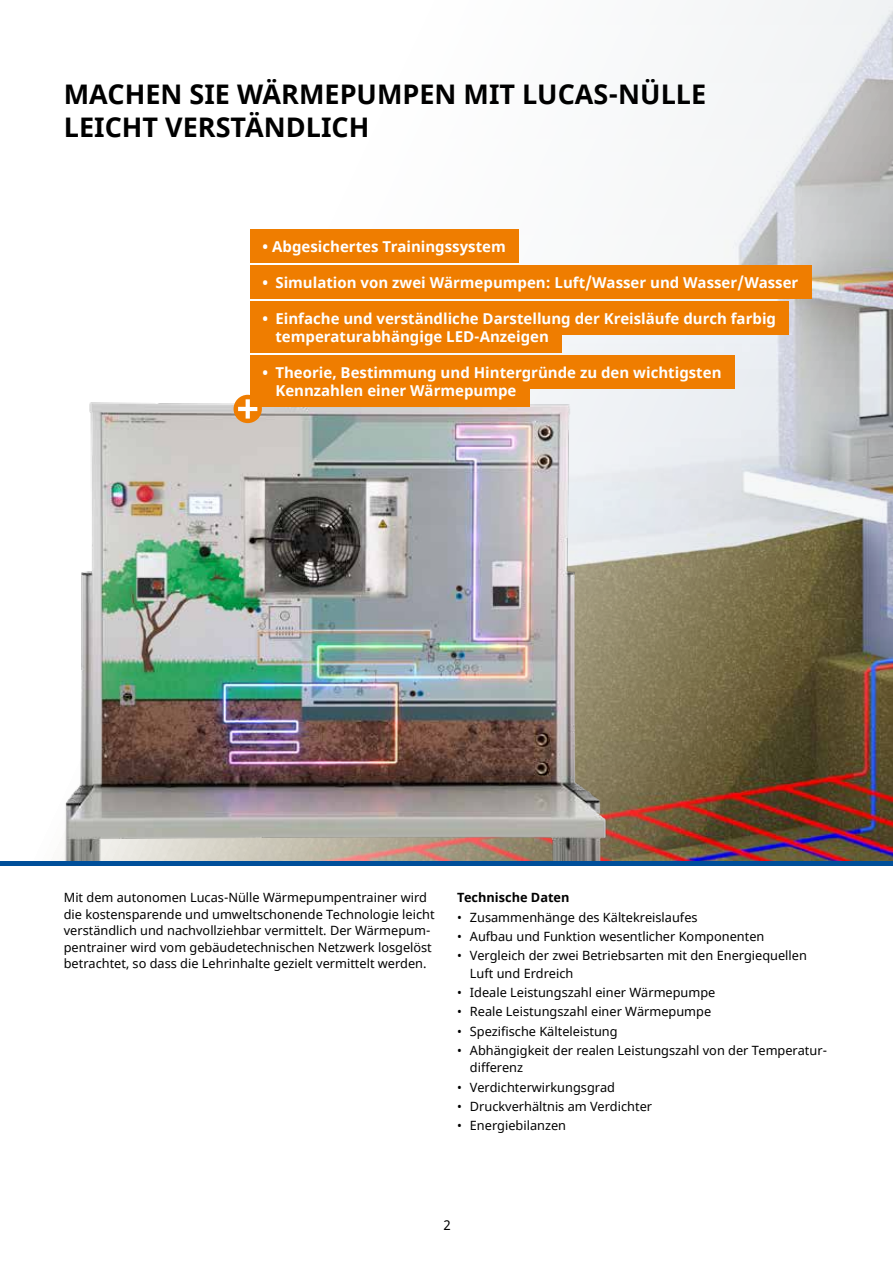
<style>
.page{position:relative;width:893px;height:1263px;background:#fff}
.page>*{position:absolute;margin:0;border:0;box-sizing:border-box;transform-origin:0 0}
.t1{font:700 27px/32.4px "Noto Sans";color:#000}
.t2{font:700 15px/18px "Noto Sans";color:#fff}
.t3{font:13.5px "Noto Sans";color:#000}
.t4{font:12.75px/16.5px "Noto Sans";color:#000}
.t5{font:700 12.75px "Noto Sans";color:#000}
</style>
<div class="page">
<img style="left:250px;top:0;width:643px;height:861px">
<img style="left:64px;top:344px;width:659px;height:517px">
<hr style="left:0;top:861px;width:893px;height:4px;background:#004f9a">
<div style="left:234px;top:395px;width:28px;height:28px;background:#ef7d00;border-radius:50%"></div>
<svg style="left:238px;top:399px;width:19px;height:20px"></svg>
<div style="left:250px;top:229px;width:269px;height:33px;background:#ef7d00"></div>
<div style="left:250px;top:265px;width:561px;height:33px;background:#ef7d00"></div>
<div style="left:250px;top:301px;width:539px;height:33px;background:#ef7d00"></div>
<div style="left:250px;top:319px;width:312px;height:33px;background:#ef7d00"></div>
<div style="left:250px;top:355px;width:484px;height:33px;background:#ef7d00"></div>
<div style="left:250px;top:373px;width:279px;height:33px;background:#ef7d00"></div>
<h1 class="t1" style="left:64px;top:79px;width:644px">MACHEN SIE WÄRMEPUMPEN MIT LUCAS-NÜLLE<br>LEICHT VERSTÄNDLICH</h1>
<p class="t2" style="left:263px;top:238px;width:245px">• Abgesichertes Trainingssystem</p>
<p class="t2" style="left:263px;top:274px;width:537px">• Simulation von zwei Wärmepumpen: Luft/Wasser und Wasser/Wasser</p>
<p class="t2" style="left:275px;top:310px;width:502px;text-indent:-13px">• Einfache und verständliche Darstellung der Kreisläufe durch farbig temperaturabhängige LED-Anzeigen</p>
<p class="t2" style="left:275px;top:364px;width:448px;text-indent:-13px">• Theorie, Bestimmung und Hintergründe zu den wichtigsten<br>Kennzahlen einer Wärmepumpe</p>
<p class="t4" style="left:64px;top:890px;width:372px">Mit dem autonomen Lucas-Nülle Wärmepumpentrainer wird die kostensparende und umweltschonende Technologie leicht verständlich und nachvollziehbar vermittelt. Der Wärmepum&shy;pentrainer wird vom gebäudetechnischen Netzwerk losgelöst betrachtet, so dass die Lehrinhalte gezielt vermittelt werden.</p>
<p class="t5" style="left:457px;top:888px;width:114px">Technische Daten</p>
<p class="t4" style="left:457px;top:909px;width:242px">• Zusammenhänge des Kältekreislaufes</p>
<p class="t4" style="left:457px;top:928px;width:309px">• Aufbau und Funktion wesentlicher Komponenten</p>
<p class="t4" style="left:470px;top:947px;width:339px;line-height:17.2px;text-indent:-13px">• Vergleich der zwei Betriebsarten mit den Energiequellen<br>Luft und Erdreich</p>
<p class="t4" style="left:457px;top:984px;width:260px">• Ideale Leistungszahl einer Wärmepumpe</p>
<p class="t4" style="left:457px;top:1004px;width:256px">• Reale Leistungszahl einer Wärmepumpe</p>
<p class="t4" style="left:457px;top:1023px;width:162px">• Spezifische Kälteleistung</p>
<p class="t4" style="left:470px;top:1042px;width:359px;line-height:17.2px;text-indent:-13px">• Abhängigkeit der realen Leistungszahl von der Temperatur&shy;differenz</p>
<p class="t4" style="left:457px;top:1079px;width:159px">• Verdichterwirkungsgrad</p>
<p class="t4" style="left:457px;top:1099px;width:197px">• Druckverhältnis am Verdichter</p>
<p class="t4" style="left:457px;top:1118px;width:110px">• Energiebilanzen</p>
<p class="t3" style="left:443px;top:1216px;width:9px">2</p>
</div>
